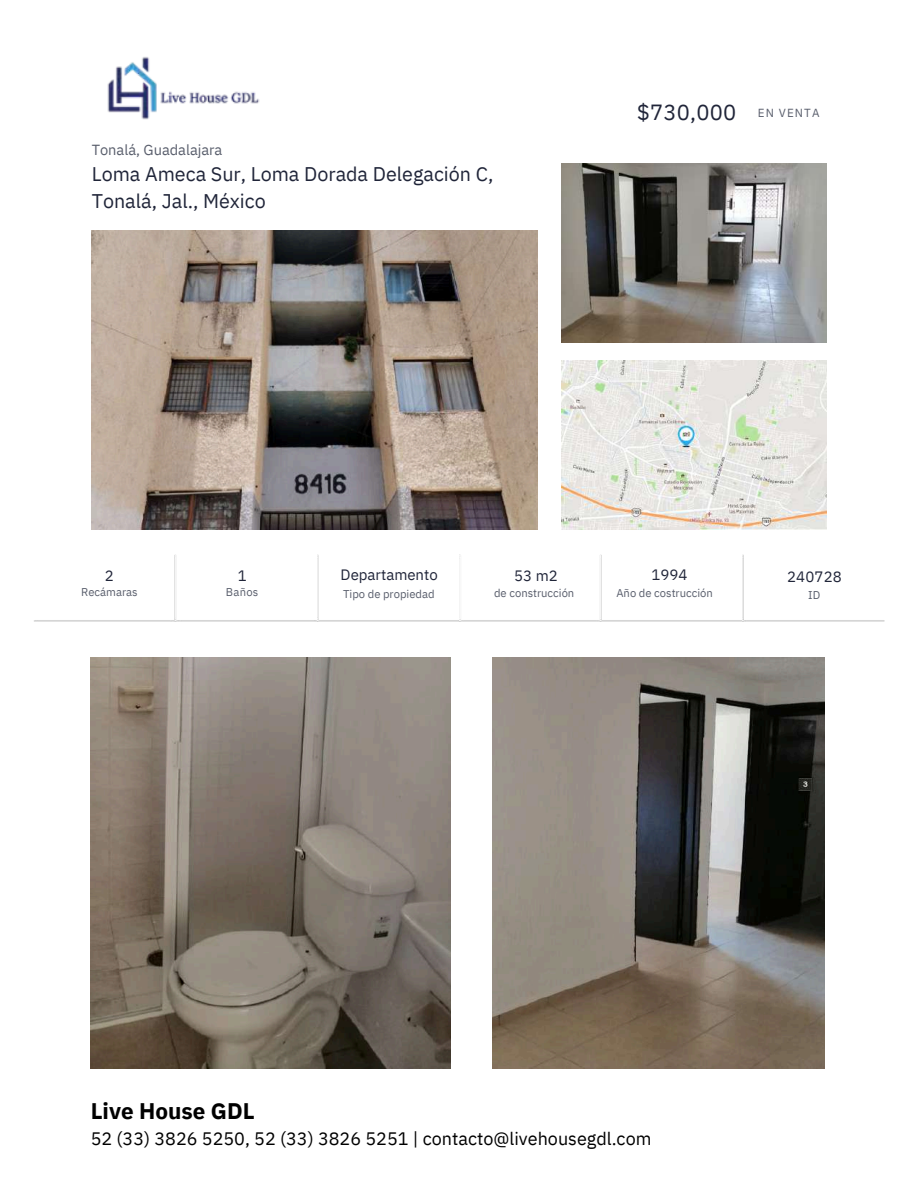
<style>
.page{position:relative;width:918px;height:1188px;background:#fff}
.page>*{position:absolute;margin:0;border:0;box-sizing:border-box;transform-origin:0 0}
.t1{font:700 22.5px "IBM Plex Sans";color:#000}
.t2{font:21.9px "IBM Plex Sans";letter-spacing:.01em;color:#202539}
.t3{font:19.8px/27px "IBM Plex Sans";color:#202539}
.t4{font:18px "IBM Plex Sans";color:#000}
.t5{font:15px "IBM Plex Sans";color:#202539}
.t6{font:14.7px "IBM Plex Sans";color:#595e6c}
.t7{font:11.25px "IBM Plex Sans";color:#595e6c}
.s1{font-size:11.7px;color:#595e6c}
</style>
<div class="page">
<img style="left:34px;top:554px;width:851px;height:68px">
<img style="left:92px;top:230px;width:445px;height:300px">
<img style="left:562px;top:360px;width:264px;height:170px">
<img style="left:91px;top:658px;width:360px;height:410px">
<img style="left:562px;top:163px;width:264px;height:179px">
<img style="left:493px;top:658px;width:332px;height:410px">
<img style="left:107px;top:57px;width:153px;height:63px">
<h3 class="t6" style="left:92px;top:140px;width:132px">Tonalá, Guadalajara</h3>
<h3 class="t3" style="left:92px;top:160px;width:403px">Loma Ameca Sur, Loma Dorada Delegación C,<br>Tonalá, Jal., México</h3>
<h2 class="t2" style="left:637px;top:97px;width:184px">$730,000 <span class="s1">EN VENTA</span></h2>
<h3 class="t5" style="left:105px;top:566px;width:11px">2</h3>
<p class="t7" style="left:81px;top:585px;width:58px">Recámaras</p>
<h3 class="t5" style="left:238px;top:566px;width:11px">1</h3>
<p class="t7" style="left:226px;top:585px;width:34px">Baños</p>
<h3 class="t5" style="left:651px;top:564px;width:37px">1994</h3>
<h3 class="t5" style="left:341px;top:564px;width:99px">Departamento</h3>
<p class="t7" style="left:343px;top:586px;width:93px">Tipo de propiedad</p>
<p class="t7" style="left:616px;top:586px;width:98px">Año de costrucción</p>
<h3 class="t5" style="left:514px;top:566px;width:45px">53 m2</h3>
<p class="t7" style="left:494px;top:586px;width:82px">de construcción</p>
<h3 class="t5" style="left:787px;top:566px;width:56px">240728</h3>
<p class="t7" style="left:808px;top:587px;width:14px">ID</p>
<h1 class="t1" style="left:91px;top:1096px;width:165px">Live House GDL</h1>
<h3 class="t4" style="left:91px;top:1127px;width:562px">52 (33) 3826 5250, 52 (33) 3826 5251 | contacto@livehousegdl.com</h3>
</div>
